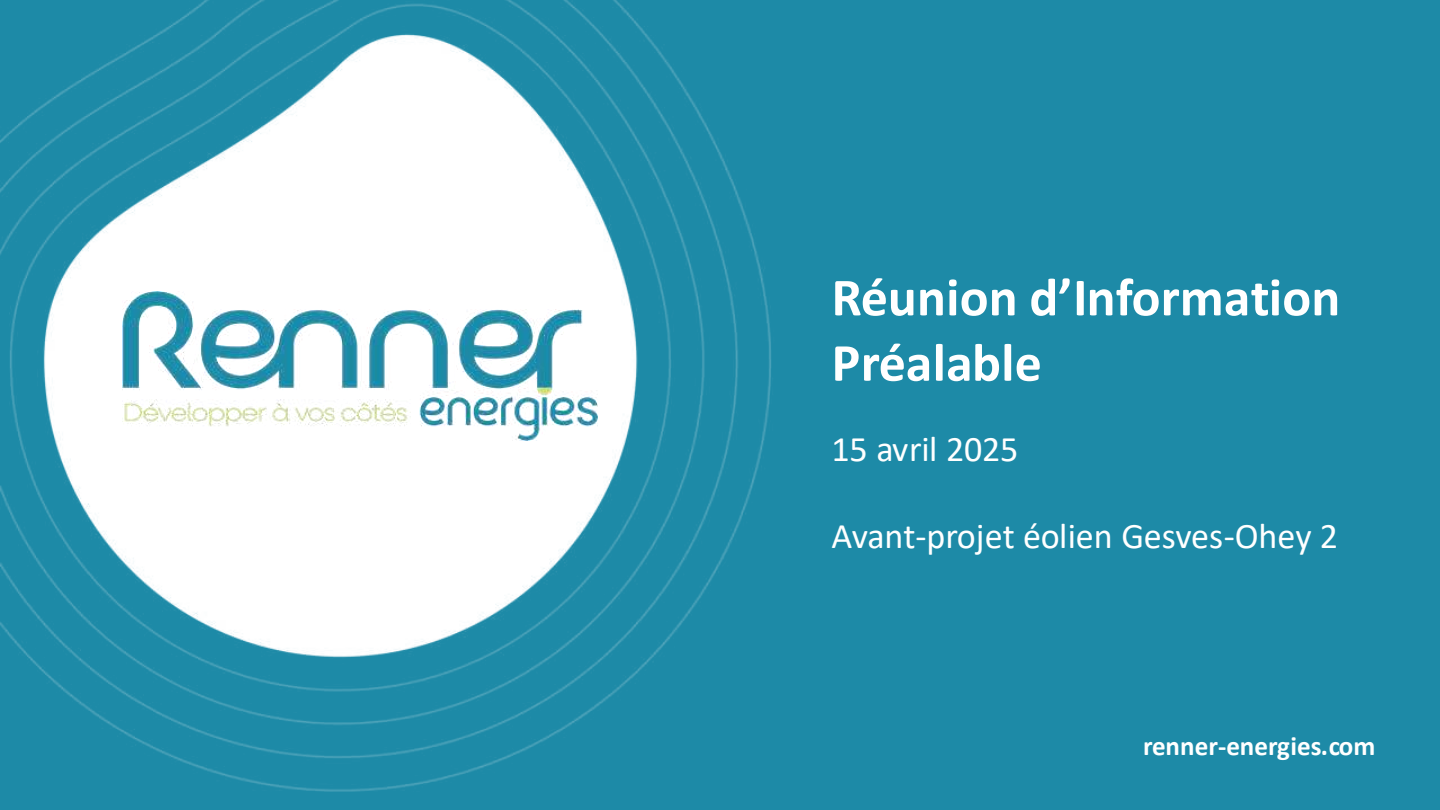
<style>
.page{position:relative;width:1440px;height:810px;background:#1d8aa7}
.page>*{position:absolute;margin:0;border:0;box-sizing:border-box;transform-origin:0 0}
.t1{font:700 54px/65.4px "Calibri";color:#fff}
.t2{font:36px "Calibri";letter-spacing:-.005em;color:#fff}
.t3{font:700 27px "Calibri";letter-spacing:-.005em;color:#fff}
</style>
<div class="page">
<img style="left:0;top:0;width:771px;height:792px">
<img style="left:123px;top:291px;width:474px;height:150px">
<h1 class="t1" style="left:832px;top:264px;width:510px">Réunion d’Information<br>PrÈalable</h1>
<p class="t2" style="left:832px;top:436px;width:188px">15 avril 2025</p>
<p class="t2" style="left:832px;top:523px;width:508px">Avant-projet Èolien Gesves-Ohey 2</p>
<p class="t3" style="left:1143px;top:732px;width:234px">renner-energies.com</p>
</div>
